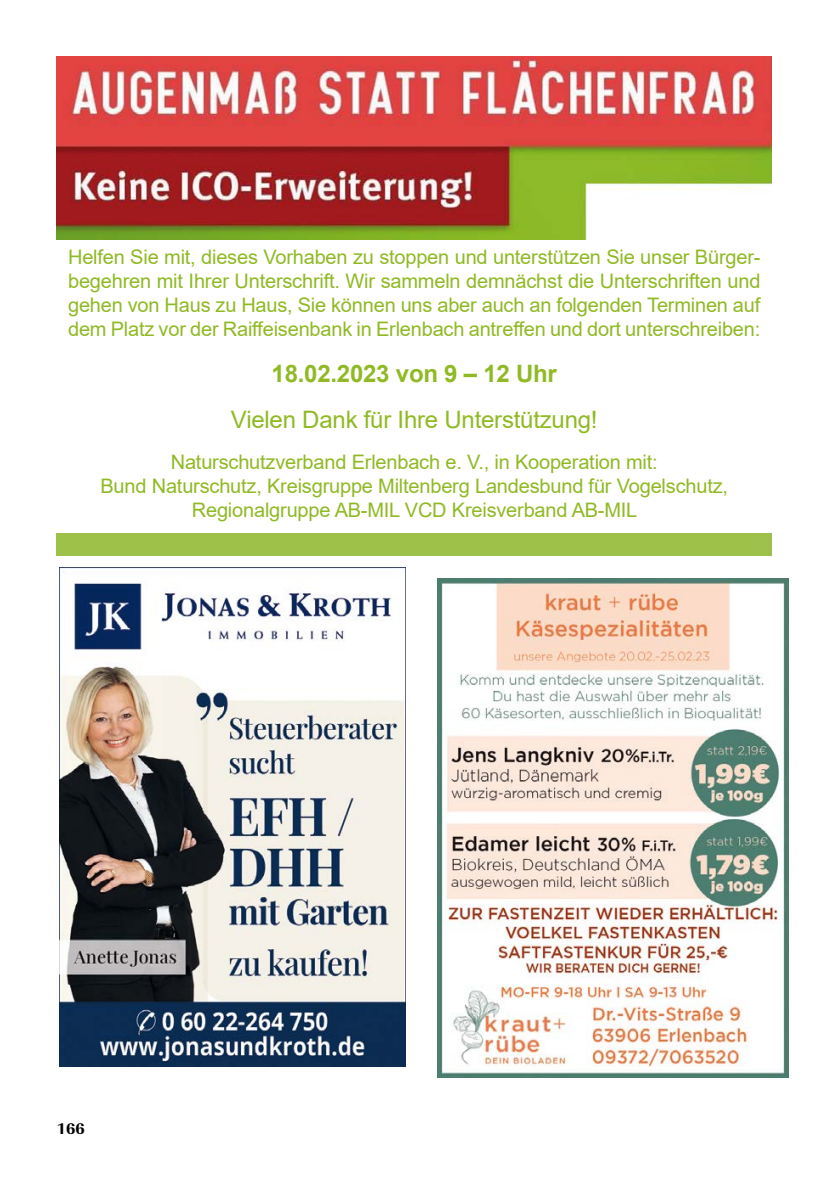
<style>
.page{position:relative;width:840px;height:1191px;background:#fff}
.page>*{position:absolute;margin:0;border:0;box-sizing:border-box;transform-origin:0 0}
.t1{font:24px "Arial";letter-spacing:-.01em;color:#8fba24}
.t2{font:700 24px "Arial";letter-spacing:-.01em;color:#8fba24}
.t3{font:20px/24px "Arial";letter-spacing:-.01em;color:#8fba24;text-align:justify}
.t4{font:700 expanded 16px "Imperial URW";color:#000}
</style>
<div class="page">
<img style="left:60px;top:567px;width:345px;height:499px">
<img style="left:57px;top:57px;width:714px;height:183px">
<div style="left:57px;top:534px;width:714px;height:22px;background:#9ec149"></div>
<img style="left:437px;top:579px;width:351px;height:498px">
<p class="t3" style="left:68px;top:245px;width:693px">Helfen Sie mit, dieses Vorhaben zu stoppen und unterstützen Sie unser Bürger&shy;begehren mit Ihrer Unterschrift. Wir sammeln demnächst die Unterschriften und gehen von Haus zu Haus, Sie können uns aber auch an folgenden Terminen auf dem Platz vor der Raiffeisenbank in Erlenbach antreffen und dort unterschreiben:</p>
<p class="t2" style="left:271px;top:356px;width:287px">18.02.2023 von 9 – 12 Uhr</p>
<p class="t1" style="left:231px;top:403px;width:368px">Vielen Dank für Ihre Unterstützung!</p>
<p class="t3" style="left:100px;top:449px;width:628px;text-align:center">Naturschutzverband Erlenbach e. V., in Kooperation mit:<br>Bund Naturschutz, Kreisgruppe Miltenberg Landesbund für Vogelschutz,<br>Regionalgruppe AB-MIL VCD Kreisverband AB-MIL</p>
<p class="t4" style="left:57px;top:1119px;width:29px">166</p>
</div>
